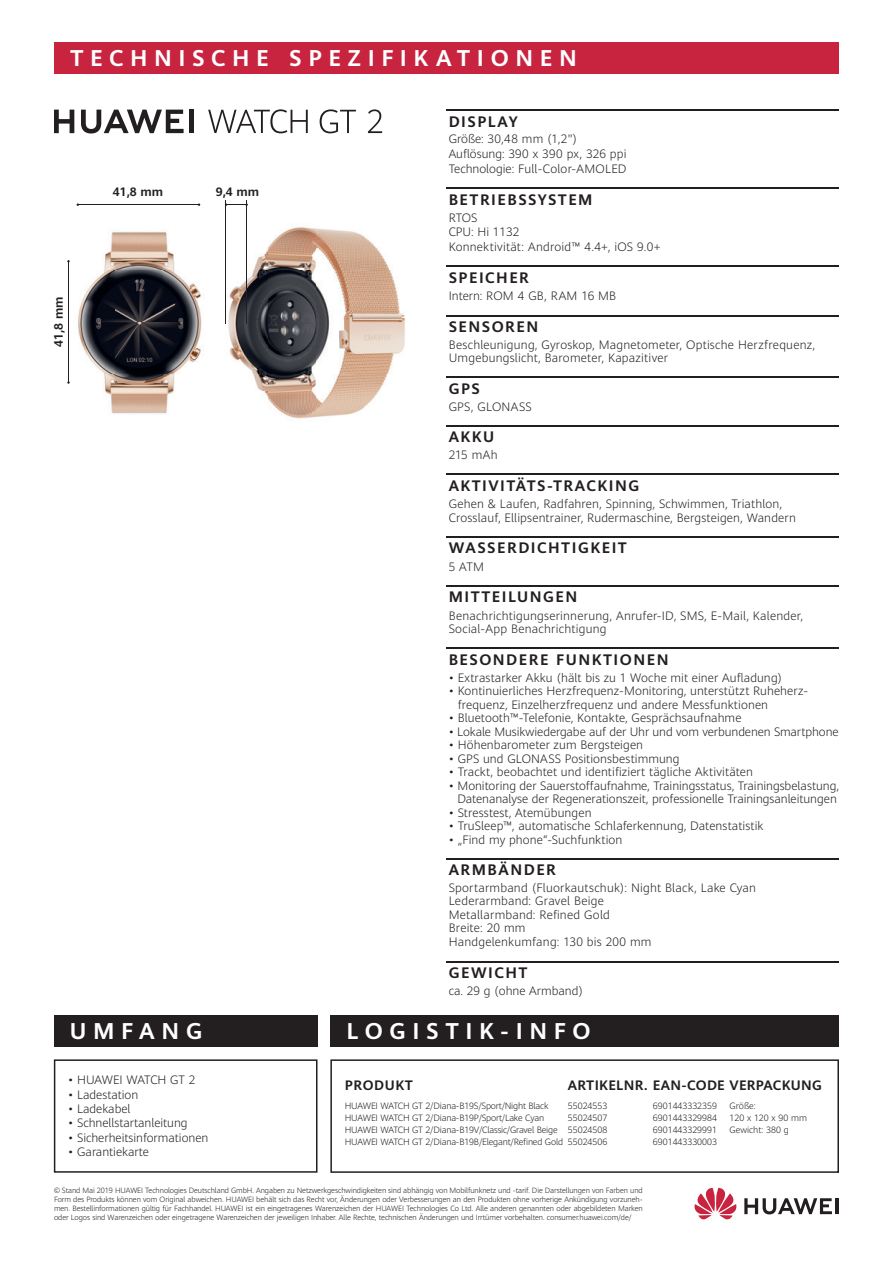
<style>
.page{position:relative;width:893px;height:1263px;background:#fff}
.page>*{position:absolute;margin:0;border:0;box-sizing:border-box;transform-origin:0 0}
.t1{font:700 22.5px "Huawei Sans";letter-spacing:.29em;color:#fff}
.t2{font:700 15px "Huawei Sans";letter-spacing:.1em;color:#231f20}
.t3{font:700 13.5px "Huawei Sans";letter-spacing:.02em;color:#231f20}
.t4{font:700 13.5px "Huawei Sans";letter-spacing:.05em;color:#231f20}
.t5{font:300 12px/13.5px "Huawei Sans";letter-spacing:.01em;color:#231f20}
.t6{font:300 12px "Huawei Sans";letter-spacing:-.01em;color:#231f20}
.t7{font:700 12px "Huawei Sans";color:#231f20}
.t8{font:300 12px "Huawei Sans";letter-spacing:-.015em;color:#231f20}
.t9{font:300 9px "Huawei Sans";letter-spacing:-.02em;color:#231f20}
.t10{font:300 9px "Huawei Sans";color:#231f20}
.t11{font:300 7.5px/9px "Huawei Sans";letter-spacing:-.01em;color:#231f20;text-align:justify}
</style>
<div class="page">
<img style="left:69px;top:231px;width:135px;height:183px">
<img style="left:225px;top:218px;width:180px;height:201px">
<div style="left:54px;top:43px;width:785px;height:31px;background:#c8233f"></div>
<hr style="left:836px;top:1198px;width:3px;height:16px;background:#231f20">
<svg style="left:744px;top:1198px;width:88px;height:16px"></svg>
<svg style="left:694px;top:1188px;width:43px;height:32px"></svg>
<div style="left:54px;top:1015px;width:264px;height:32px;background:#231f20"></div>
<div style="left:330px;top:1015px;width:509px;height:32px;background:#231f20"></div>
<hr style="left:447px;top:109px;width:392px;height:2px;background:#231f20">
<hr style="left:447px;top:187px;width:392px;height:2px;background:#231f20">
<hr style="left:447px;top:266px;width:392px;height:1px;background:#231f20">
<hr style="left:447px;top:315px;width:392px;height:1px;background:#231f20">
<hr style="left:447px;top:377px;width:392px;height:1px;background:#231f20">
<hr style="left:447px;top:536px;width:392px;height:1px;background:#231f20">
<hr style="left:447px;top:473px;width:392px;height:2px;background:#231f20">
<hr style="left:447px;top:585px;width:392px;height:2px;background:#231f20">
<hr style="left:447px;top:858px;width:392px;height:1px;background:#231f20">
<hr style="left:447px;top:648px;width:392px;height:1px;background:#231f20">
<hr style="left:447px;top:961px;width:392px;height:1px;background:#231f20">
<hr style="left:447px;top:425px;width:392px;height:1px;background:#231f20">
<svg style="left:54px;top:1059px;width:263px;height:114px"></svg>
<svg style="left:330px;top:1059px;width:509px;height:114px"></svg>
<hr style="left:68px;top:261px;width:1px;height:121px;background:#231f20">
<hr style="left:78px;top:204px;width:121px;height:1px;background:#231f20">
<svg style="left:54px;top:110px;width:20px;height:23px"></svg>
<div style="left:189px;top:110px;width:5px;height:23px;background:#231f20"></div>
<svg style="left:81px;top:110px;width:103px;height:23px"></svg>
<svg style="left:320px;top:109px;width:36px;height:24px"></svg>
<svg style="left:368px;top:109px;width:14px;height:24px"></svg>
<svg style="left:208px;top:109px;width:100px;height:24px"></svg>
<svg style="left:226px;top:203px;width:21px;height:3px"></svg>
<hr style="left:225px;top:200px;width:1px;height:123px;background:#231f20">
<hr style="left:247px;top:200px;width:1px;height:123px;background:#231f20">
<h1 class="t1" style="left:70px;top:43px;width:508px">TECHNISCHE SPEZIFIKATIONEN</h1>
<p class="t7" style="left:50px;top:347px;width:52px;rotate:-90deg">41,8 mm</p>
<p class="t7" style="left:113px;top:183px;width:52px">41,8 mm</p>
<p class="t7" style="left:216px;top:183px;width:45px">9,4 mm</p>
<p class="t2" style="left:449px;top:111px;width:70px">DISPLAY</p>
<p class="t5" style="left:449px;top:131px;width:179px;line-height:14.9px">Größe: 30,48 mm (1,2")<br>Auflösung: 390 x 390 px, 326 ppi<br>Technologie: Full-Color-AMOLED</p>
<p class="t2" style="left:449px;top:189px;width:145px">BETRIEBSSYSTEM</p>
<p class="t5" style="left:449px;top:209px;width:213px;line-height:14.9px">RTOS<br>CPU: Hi 1132<br>Konnektivität: Android™ 4.4+, iOS 9.0+</p>
<p class="t2" style="left:449px;top:267px;width:82px">SPEICHER</p>
<p class="t5" style="left:449px;top:288px;width:169px">Intern: ROM 4 GB, RAM 16 MB</p>
<p class="t2" style="left:449px;top:316px;width:91px">SENSOREN</p>
<p class="t5" style="left:449px;top:337px;width:368px">Beschleunigung, Gyroskop, Magnetometer, Optische Herzfrequenz,<br>Umgebungslicht, Barometer, Kapazitiver</p>
<p class="t2" style="left:449px;top:378px;width:33px">GPS</p>
<p class="t5" style="left:449px;top:399px;width:85px">GPS, GLONASS</p>
<p class="t2" style="left:449px;top:426px;width:47px">AKKU</p>
<p class="t5" style="left:449px;top:448px;width:50px">215 mAh</p>
<p class="t2" style="left:449px;top:475px;width:192px">AKTIVITÄTS-TRACKING</p>
<p class="t5" style="left:449px;top:497px;width:349px">Gehen &amp; Laufen, Radfahren, Spinning, Schwimm en, Triathlon,<br>Crosslauf, Ellipsentrainer, Rudermaschine, Bergsteigen, Wandern</p>
<p class="t2" style="left:449px;top:537px;width:180px">WASSERDICHTIGKEIT</p>
<p class="t5" style="left:449px;top:559px;width:37px">5 ATM</p>
<p class="t2" style="left:449px;top:586px;width:130px">MITTEILUNGEN</p>
<p class="t5" style="left:449px;top:608px;width:356px">Benachrichtigungserinnerung, Anrufer-ID, SMS, E-Mail, Kalender,<br>Social-App Benachrichtigung</p>
<p class="t2" style="left:449px;top:649px;width:221px">BESONDERE FUNKTIONEN</p>
<p class="t5" style="left:449px;top:670px;width:335px">• Extrastarker Akku (hält bis zu 1 Woche mit einer Aufladung)</p>
<p class="t5" style="left:458px;top:684px;width:352px;text-indent:-9px">• Kontinuierliches Herzfrequenz-Monitoring, unterstützt Ruheherz&shy;frequenz, Einzelherzfrequenz und andere Messfunktionen</p>
<p class="t5" style="left:449px;top:711px;width:294px">• Bluetooth™-Telefonie, Kontakte, Gesprächsaufnahme</p>
<p class="t6" style="left:449px;top:723px;width:391px">• Lokale Musikwiedergabe auf der Uhr und vom verbundenen Smartphone</p>
<p class="t5" style="left:449px;top:738px;width:196px">• Höhenbarometer zum Bergsteigen</p>
<p class="t5" style="left:449px;top:751px;width:232px">• GPS und GLONASS Positionsbestimmung</p>
<p class="t5" style="left:449px;top:765px;width:306px">• Trackt, beobachtet und identifiziert tägliche Aktivitäten</p>
<p class="t5" style="left:449px;top:778px;width:392px;text-align:center">• Monitoring der Sauerstoffaufnahme, Trainingsstatus, Trainingsbelastung,<br>Datenanalyse der Regenerationszeit, professionelle Trainingsanleitungen</p>
<p class="t5" style="left:449px;top:805px;width:144px">• Stresstest, Atemübungen</p>
<p class="t5" style="left:449px;top:819px;width:316px">• TruSleep™, automatische Schlaferkennung, Datenstatistik</p>
<p class="t5" style="left:449px;top:832px;width:175px">• „Find my phone“-Suchfunktion</p>
<p class="t2" style="left:449px;top:859px;width:109px">ARMBÄNDER</p>
<p class="t5" style="left:449px;top:880px;width:309px">Sportarmband (Fluorkautschuk): Night Black, Lake Cyan<br>Lederarmband: Gravel Beige<br>Metallarmband: Refined Gold<br>Breite: 20 mm<br>Handgelenkumfang: 130 bis 200 mm</p>
<p class="t2" style="left:449px;top:962px;width:80px">GEWICHT</p>
<p class="t5" style="left:449px;top:983px;width:136px">ca. 29 g (ohne Armband)</p>
<h1 class="t1" style="left:70px;top:1015px;width:134px">UMFANG</h1>
<h1 class="t1" style="left:346px;top:1015px;width:246px">LOGISTIK-INFO</h1>
<p class="t8" style="left:68px;top:1071px;width:129px">• HUAWEI WATCH GT 2</p>
<p class="t5" style="left:68px;top:1087px;width:72px">• Ladestation</p>
<p class="t5" style="left:68px;top:1101px;width:64px">• Ladekabel</p>
<p class="t5" style="left:68px;top:1116px;width:121px">• Schnellstartanleitung</p>
<p class="t5" style="left:68px;top:1130px;width:142px">• Sicherheitsinformationen</p>
<p class="t5" style="left:68px;top:1145px;width:82px">• Garantiekarte</p>
<p class="t4" style="left:345px;top:1076px;width:70px">PRODUKT</p>
<p class="t3" style="left:568px;top:1076px;width:255px">ARTIKELNR. EAN-CODE VERPACKUNG</p>
<p class="t9" style="left:345px;top:1099px;width:205px">HUAWEI WATCH GT 2/Diana-B19S/Sport/Night Black</p>
<p class="t10" style="left:568px;top:1099px;width:41px">55024553</p>
<p class="t10" style="left:653px;top:1099px;width:65px">6901443332359</p>
<p class="t9" style="left:729px;top:1099px;width:28px">Größe:</p>
<p class="t9" style="left:345px;top:1111px;width:201px">HUAWEI WATCH GT 2/Diana-B19P/Sport/Lake Cyan</p>
<p class="t10" style="left:568px;top:1111px;width:41px">55024507</p>
<p class="t10" style="left:653px;top:1111px;width:65px">6901443329984</p>
<p class="t10" style="left:729px;top:1111px;width:79px">120 x 120 x 90 mm</p>
<p class="t9" style="left:345px;top:1123px;width:264px">HUAWEI WATCH GT 2/Diana-B19V/Classic/Gravel Beige 55024508</p>
<p class="t10" style="left:653px;top:1123px;width:65px">6901443329991</p>
<p class="t10" style="left:729px;top:1123px;width:61px">Gewicht: 380 g</p>
<p class="t9" style="left:345px;top:1135px;width:264px">HUAWEI WATCH GT 2/Diana-B19B/Elegant/Refined Gold 55024506</p>
<p class="t10" style="left:653px;top:1135px;width:65px">6901443330003</p>
<p class="t11" style="left:54px;top:1186px;width:590px">© Stand Mai 2019 HUAWEI Technologies Deutschland GmbH. Angaben zu Netzwerkgeschwindigkeiten sind abhängig von Mobilfunknetz und -tarif. Die Darstellungen von Farben und Form des Produkts können vom Original abweichen. HUAWEI behält sich das Recht vor, Änderungen oder Verbesserungen an den Produkten ohne vorherige Ankündigung vorzuneh&shy;men. Bestellinformationen gültig für Fachhandel. HUAWEI ist ein eingetragenes Warenzeichen der HUAWEI Technologies Co Ltd. Alle anderen genannten oder abgebildeten Marken oder Logos sind Warenzeichen oder eingetragene Warenzeichen der jeweiligen Inhaber. Alle Rechte, technischen Änderungen und Irrtümer vorbehalten. consumer.huawei.com/de/</p>
</div>
